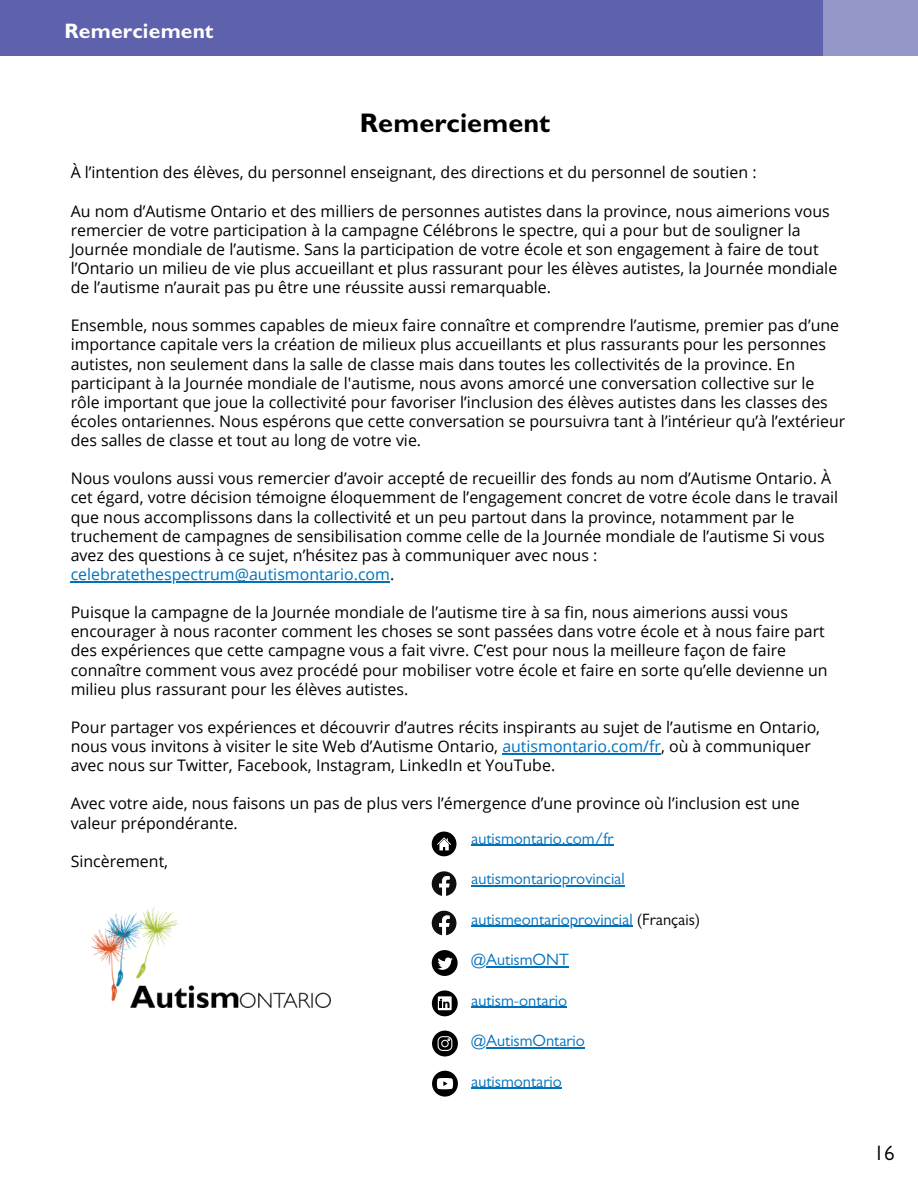
<style>
.page{position:relative;width:918px;height:1188px;background:#fff}
.page>*{position:absolute;margin:0;border:0;box-sizing:border-box;transform-origin:0 0}
.t1{font:700 27px "Gill Sans";color:#000}
.t2{font:700 21px "Gill Sans";letter-spacing:.005em;color:#fff}
.t3{font:21px "Gill Sans";color:#000}
.t4{font:16.5px "Gill Sans";color:#0071bc}
.t5{font:15.9px/19.2px "Open Sans";color:#000}
.s1{color:#0071bc}
.s2{color:#000}
</style>
<div class="page">
<img style="left:92px;top:908px;width:238px;height:100px">
<div style="left:0;top:0;width:823px;height:55px;background:#5e62ac"></div>
<div style="left:819px;top:0;width:99px;height:55px;background:#9396c7"></div>
<hr style="left:71px;top:581px;width:319px;height:1px;background:#0071bc">
<hr style="left:502px;top:753px;width:159px;height:1px;background:#0071bc">
<svg style="left:432px;top:871px;width:24px;height:25px"></svg>
<svg style="left:432px;top:950px;width:26px;height:26px"></svg>
<svg style="left:432px;top:990px;width:26px;height:26px"></svg>
<div style="left:432px;top:832px;width:24px;height:24px;background:#000;border-radius:50%"></div>
<svg style="left:437px;top:837px;width:14px;height:13px"></svg>
<svg style="left:432px;top:1031px;width:26px;height:25px"></svg>
<svg style="left:432px;top:1071px;width:26px;height:26px"></svg>
<hr style="left:471px;top:845px;width:142px;height:1px;background:#0071bc">
<hr style="left:471px;top:885px;width:154px;height:1px;background:#0071bc">
<hr style="left:471px;top:926px;width:162px;height:1px;background:#0071bc">
<hr style="left:486px;top:966px;width:83px;height:1px;background:#0071bc">
<hr style="left:471px;top:1007px;width:96px;height:1px;background:#0071bc">
<hr style="left:486px;top:1047px;width:99px;height:1px;background:#0071bc">
<hr style="left:471px;top:1088px;width:91px;height:1px;background:#0071bc">
<svg style="left:432px;top:911px;width:24px;height:24px"></svg>
<p class="t2" style="left:65px;top:24px;width:151px">Remerciement</p>
<p class="t1" style="left:360px;top:114px;width:192px">Remerciement</p>
<p class="t5" style="left:71px;top:163px;width:687px">À l’intention des élèves, du personnel enseignant, des directions et du personnel de soutien :</p>
<p class="t5" style="left:71px;top:201px;width:768px">Au nom d’Autisme Ontario et des milliers de personnes autistes dans la province, nous aimerions vous remercier de votre participation à la campagne Célébrons le spectre, qui a pour but de souligner la Journée mondiale de l’autisme. Sans la participation de votre école et son engagement à faire de tout l’Ontario un milieu de vie plus accueillant et plus rassurant pour les élèves autistes, la Journée mondiale de l’autisme n’aurait pas pu être une réussite aussi remarquable.</p>
<p class="t5" style="left:71px;top:316px;width:776px">Ensemble, nous sommes capables de mieux faire connaître et comprendre l’autisme, premier pas d’une importance capitale vers la création de milieux plus accueillants et plus rassurants pour les personnes autistes, non seulement dans la salle de classe mais dans toutes les collectivités de la province. En participant à la Journée mondiale de l'autisme, nous avons amorcé une conversation collective sur le rôle important que joue la collectivité pour favoriser l’inclusion des élèves autistes dans les classes des écoles ontariennes. Nous espérons que cette conversation se poursuivra tant à l’intérieur qu’à l’extérieur des salles de classe et tout au long de votre vie.</p>
<p class="t5" style="left:71px;top:469px;width:769px">Nous voulons aussi vous remercier d’avoir accepté́ de recueillir des fonds au nom d’Autisme Ontario. À cet égard, votre décision témoigne éloquemment de l’engagement concret de votre école dans le travail que nous accomplissons dans la collectivité́ et un peu partout dans la province, notamment par le truchement de campagnes de sensibilisation comme celle de la Journée mondiale de l’autisme Si vous avez des questions à ce sujet, n’hésitez pas à communiquer avec nous : <span class="s1">celebratethespectrum@autismontario.com</span>.</p>
<p class="t5" style="left:71px;top:602px;width:758px">Puisque la campagne de la Journée mondiale de l’autisme tire à sa fin, nous aimerions aussi vous encourager à nous raconter comment les choses se sont passées dans votre école et à nous faire part des expériences que cette campagne vous a fait vivre. C’est pour nous la meilleure façon de faire connaître comment vous avez procédé pour mobiliser votre école et faire en sorte qu’elle devienne un milieu plus rassurant pour les élèves autistes.</p>
<p class="t5" style="left:71px;top:717px;width:751px">Pour partager vos expériences et découvrir d’autres récits inspirants au sujet de l’autisme en Ontario, nous vous invitons à visiter le site Web d’Autisme Ontario, <span class="s1">autismontario.com/fr</span>, où à communiquer avec nous sur Twitter, Facebook, Instagram, LinkedIn et YouTube.</p>
<p class="t5" style="left:71px;top:794px;width:731px">Avec votre aide, nous faisons un pas de plus vers l’émergence d’une province où l’inclusion est une valeur prépondérante.</p>
<p class="t5" style="left:71px;top:851px;width:99px">Sincèrement,</p>
<p class="t4" style="left:471px;top:832px;width:144px">autismontario.com/fr</p>
<p class="t4" style="left:471px;top:873px;width:155px">autismontarioprovincial</p>
<p class="t4" style="left:471px;top:913px;width:231px">autismeontarioprovincial <span class="s2">(Français)</span></p>
<p class="t4" style="left:471px;top:954px;width:99px">@AutismONT</p>
<p class="t4" style="left:471px;top:994px;width:98px">autism-ontario</p>
<p class="t4" style="left:471px;top:1035px;width:115px">@AutismOntario</p>
<p class="t4" style="left:471px;top:1075px;width:92px">autismontario</p>
<p class="t3" style="left:874px;top:1145px;width:22px">16</p>
</div>
